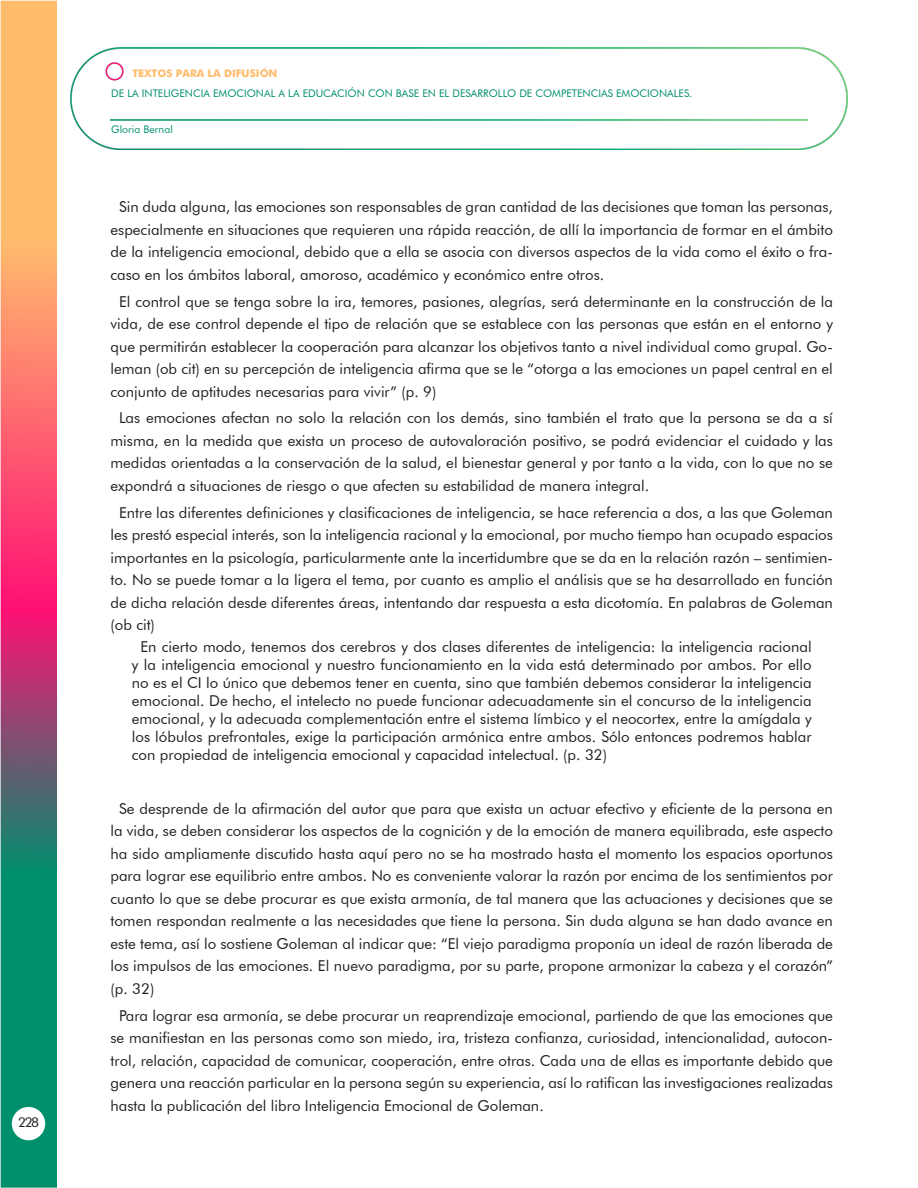
<style>
.page{position:relative;width:918px;height:1188px;background:#fff}
.page>*{position:absolute;margin:0;border:0;box-sizing:border-box;transform-origin:0 0}
.t1{font:15px/22.5px "Futura BT";color:#231f20;text-align:justify}
.t2{font:13.5px "Futura BT";color:#231f20}
.t3{font:10.5px "Futura BT";color:#008f6d}
.t4{font:700 10.5px "Futura";color:#ffbc6d}
</style>
<div class="page">
<img style="left:0;top:0;width:57px;height:1188px">
<img style="left:71px;top:48px;width:776px;height:102px">
<div style="left:12px;top:1107px;width:33px;height:33px;background:#fff;border-radius:50%"></div>
<p class="t2" style="left:18px;top:1114px;width:22px">228</p>
<p class="t4" style="left:132px;top:66px;width:147px">TEXTOS PARA LA DIFUSIÓN</p>
<p class="t3" style="left:111px;top:87px;width:583px">DE LA INTELIGENCIA EMOCIONAL A LA EDUCACIÓN CON BASE EN EL DESARROLLO DE COMPETENCIAS EMOCIONALES.</p>
<p class="t3" style="left:111px;top:123px;width:63px">Gloria Bernal</p>
<p class="t1" style="left:111px;top:196px;width:724px;text-indent:9px">Sin duda alguna, las emociones son responsables de gran cantidad de las decisiones que toman las personas, especialmente en situaciones que requieren una rápida reacción, de allí la importancia de formar en el ámbito de la inteligencia emocional, debido que a ella se asocia con diversos aspectos de la vida como el éxito o fra&shy;caso en los ámbitos laboral, amoroso, académico y económico entre otros.</p>
<p class="t1" style="left:111px;top:290px;width:724px;text-indent:9px">El control que se tenga sobre la ira, temores, pasiones, alegrías, será determinante en la construcción de la vida, de ese control depende el tipo de relación que se establece con las personas que están en el entorno y que permitirán establecer la cooperación para alcanzar los objetivos tanto a nivel individual como grupal. Go&shy;leman (ob cit) en su percepción de inteligencia afirma que se le “otorga a las emociones un papel central en el conjunto de aptitudes necesarias para vivir” (p. 9)</p>
<p class="t1" style="left:111px;top:407px;width:724px;text-indent:9px">Las emociones afectan no solo la relación con los demás, sino también el trato que la persona se da a sí misma, en la medida que exista un proceso de autovaloración positivo, se podrá evidenciar el cuidado y las medidas orientadas a la conservación de la salud, el bienestar general y por tanto a la vida, con lo que no se expondrá a situaciones de riesgo o que afecten su estabilidad de manera integral.</p>
<p class="t1" style="left:111px;top:501px;width:724px;text-indent:9px">Entre las diferentes definiciones y clasificaciones de inteligencia, se hace referencia a dos, a las que Goleman les prestó especial interés, son la inteligencia racional y la emocional, por mucho tiempo han ocupado espacios importantes en la psicología, particularmente ante la incertidumbre que se da en la relación razón – sentimien&shy;to. No se puede tomar a la ligera el tema, por cuanto es amplio el análisis que se ha desarrollado en función de dicha relación desde diferentes áreas, intentando dar respuesta a esta dicotomía. En palabras de Goleman (ob cit)</p>
<p class="t1" style="left:132px;top:638px;width:681px;line-height:18px;text-indent:9px">En cierto modo, tenemos dos cerebros y dos clases diferentes de inteligencia: la inteligencia racional y la inteligencia emocional y nuestro funcionamiento en la vida está determinado por ambos. Por ello no es el CI lo único que debemos tener en cuenta, sino que también debemos considerar la inteligencia emocional. De hecho, el intelecto no puede funcionar adecuadamente sin el concurso de la inteligencia emocional, y la adecuada complementación entre el sistema límbico y el neocortex, entre la amígdala y los lóbulos prefrontales, exige la participación armónica entre ambos. Sólo entonces podremos hablar con propiedad de inteligencia emocional y capacidad intelectual. (p. 32)</p>
<p class="t1" style="left:111px;top:797px;width:724px;text-indent:9px">Se desprende de la afirmación del autor que para que exista un actuar efectivo y eficiente de la persona en la vida, se deben considerar los aspectos de la cognición y de la emoción de manera equilibrada, este aspecto ha sido ampliamente discutido hasta aquí pero no se ha mostrado hasta el momento los espacios oportunos para lograr ese equilibrio entre ambos. No es conveniente valorar la razón por encima de los sentimientos por cuanto lo que se debe procurar es que exista armonía, de tal manera que las actuaciones y decisiones que se tomen respondan realmente a las necesidades que tiene la persona. Sin duda alguna se han dado avance en este tema, así lo sostiene Goleman al indicar que: “El viejo paradigma proponía un ideal de razón liberada de los impulsos de las emociones. El nuevo paradigma, por su parte, propone armonizar la cabeza y el corazón” (p. 32)</p>
<p class="t1" style="left:111px;top:1004px;width:724px;text-indent:9px">Para lograr esa armonía, se debe procurar un reaprendizaje emocional, partiendo de que las emociones que se manifiestan en las personas como son miedo, ira, tristeza confianza, curiosidad, intencionalidad, autocon&shy;trol, relación, capacidad de comunicar, cooperación, entre otras. Cada una de ellas es importante debido que genera una reacción particular en la persona según su experiencia, así lo ratifican las investigaciones realizadas hasta la publicación del libro Inteligencia Emocional de Goleman.</p>
</div>
